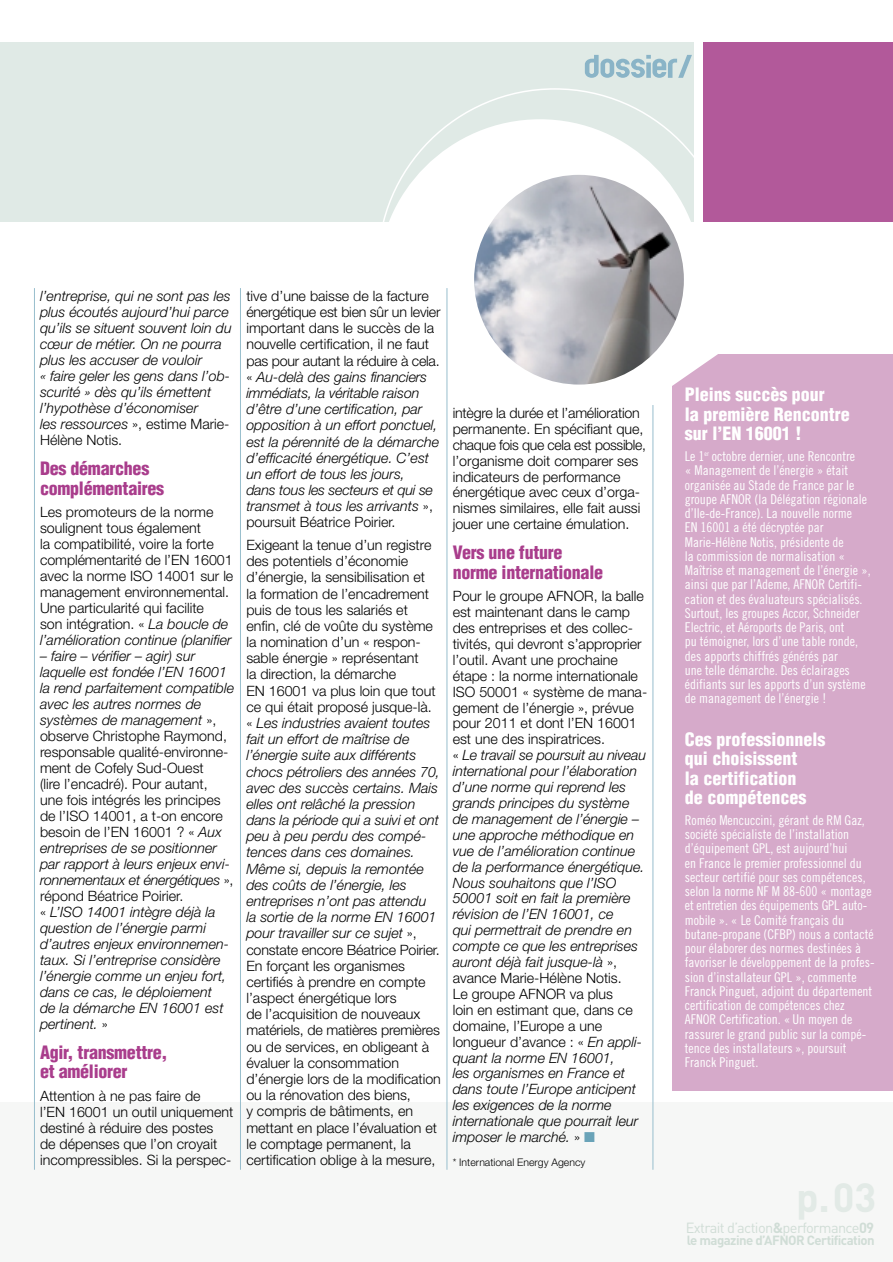
<style>
.page{position:relative;width:893px;height:1262px;background:#fff}
.page>*{position:absolute;margin:0;border:0;box-sizing:border-box;transform-origin:0 0}
.t1{font:42px "Globus";letter-spacing:-.005em;color:#8ab4c7;scale:1.2 1}
.t2{font:900 condensed 18px/19.5px "Helvetica";color:#fff}
.t3{font:900 condensed 18px/19.6px "Helvetica";letter-spacing:-.015em;color:#a93d8c}
.t4{font:14.55px "DIN";letter-spacing:-.04em;color:#d0ddd6}
.t5{font:italic 300 14.25px/15.9px "Helvetica Neue";color:#000}
.t6{font:300 14.25px/16.2px "Helvetica Neue";color:#000}
.t7{font:13.5px/14.2px "Trade Gothic Cond Eighteen";color:#fff}
.t8{font:700 13.2px "DIN";letter-spacing:-.04em;color:#d0ddd6}
.t9{font:300 10.5px "Helvetica Neue";color:#000}
.s1{font-style:normal}
.s2{font-style:italic}
.s3{color:#69a3b8}
.s4{font-weight:700}
</style>
<div class="page">
<div style="left:0;top:43px;width:693px;height:179px;background:#e0eae6"></div>
<div style="left:0;top:1101px;width:892px;height:160px;background:#f6f7f6"></div>
<svg style="left:383px;top:88px;width:311px;height:355px"></svg>
<img style="left:474px;top:175px;width:210px;height:209px;border-radius:50%">
<div style="left:703px;top:43px;width:189px;height:179px;background:#b2599a"></div>
<hr style="left:446px;top:288px;width:1px;height:881px;background:#98becd">
<hr style="left:240px;top:288px;width:1px;height:881px;background:#98becd">
<hr style="left:34px;top:288px;width:1px;height:881px;background:#98becd">
<hr style="left:652px;top:405px;width:1px;height:764px;background:#98becd">
<div style="left:672px;top:354px;width:220px;height:736px;background:#d6aaca"></div>
<svg style="left:669px;top:352px;width:49px;height:36px"></svg>
<h1 class="t1" style="left:584px;top:39px;width:92px">dossier/</h1>
<p class="t5" style="left:40px;top:289px;width:193px">l’entreprise, qui ne sont pas les plus écoutés aujourd’hui parce qu’ils se situent souvent loin du cœur de métier. On ne pourra plus les accuser de vouloir<br>« faire geler les gens dans l’ob&shy;scurité » dès qu’ils émettent l’hypothèse d’économiser<br>les ressources <span class="s1">», estime Marie-<br>Hélène Notis.</span></p>
<p class="t3" style="left:40px;top:460px;width:126px">Des démarches complémentaires</p>
<p class="t6" style="left:40px;top:505px;width:195px">Les promoteurs de la norme soulignent tous également<br>la compatibilité, voire la forte complémentarité de l’EN 16001 avec la norme ISO 14001 sur le management environnemental.<br>Une particularité qui facilite<br>son intégration. « <span class="s2">La boucle de l’amélioration continue (planifier</span></p>
<p class="t5" style="left:40px;top:649px;width:195px">– faire – vérifier – agir) sur laquelle est fondée l’EN 16001 la rend parfaitement compatible avec les autres normes de systèmes de management <span class="s1">», observe Christophe Raymond, responsable qualité-environne&shy;ment de Cofely Sud-Ouest<br>(lire l’encadré). Pour autant,<br>une fois intégrés les principes de l’ISO 14001, a t-on encore besoin de l’EN 16001 ? «</span> Aux entreprises de se positionner par rapport à leurs enjeux envi&shy;ronnementaux et énergétiques <span class="s1">», répond Béatrice Poirier.<br>«</span> L’ISO 14001 intègre déjà la question de l’énergie parmi d’autres enjeux environnemen&shy;taux. Si l’entreprise considère l’énergie comme un enjeu fort, dans ce cas, le déploiement<br>de la démarche EN 16001 est pertinent. <span class="s1">»</span></p>
<p class="t3" style="left:40px;top:1043px;width:129px">Agir, transmettre, et améliorer</p>
<p class="t6" style="left:40px;top:1088px;width:195px">Attention à ne pas faire de<br>l’EN 16001 un outil uniquement destiné à réduire des postes<br>de dépenses que l’on croyait incompressibles. Si la perspec-</p>
<p class="t5" style="left:246px;top:289px;width:196px"><span class="s1">tive d’une baisse de la facture énergétique est bien sûr un levier important dans le succès de la nouvelle certification, il ne faut pas pour autant la réduire à cela. «</span> Au-delà des gains financiers immédiats, la véritable raison d’être d’une certification, par opposition à un effort ponctuel, est la pérennité de la démarche d’efficacité énergétique. C’est un effort de tous les jours,<br>dans tous les secteurs et qui se transmet à tous les arrivants <span class="s1">», poursuit Béatrice Poirier.</span></p>
<p class="t6" style="left:246px;top:538px;width:196px">Exigeant la tenue d’un registre des potentiels d’économie d’énergie, la sensibilisation et<br>la formation de l’encadrement puis de tous les salariés et enfin, clé de voûte du système la nomination d’un « respon&shy;sable énergie » représentant<br>la direction, la démarche<br>EN 16001 va plus loin que tout ce qui était proposé jusque-là. « <span class="s2">Les industries avaient toutes fait un effort de maîtrise de l’énergie suite aux différents chocs pétroliers des années 70, avec des succès certains. Mais elles ont relâché la pression dans la période qui a suivi et ont peu à peu perdu des compé&shy;tences dans ces domaines.<br>Même si, depuis la remontée des coûts de l’énergie, les entreprises n’ont pas attendu<br>la sortie de la norme EN 16001 pour travailler sur ce sujet</span> », constate encore Béatrice Poirier.<br>En forçant les organismes certifiés à prendre en compte l’aspect énergétique lors<br>de l’acquisition de nouveaux matériels, de matières premières ou de services, en obligeant à évaluer la consommation d’énergie lors de la modification ou la rénovation des biens,<br>y compris de bâtiments, en mettant en place l’évaluation et le comptage permanent, la certification oblige à la mesure,</p>
<p class="t6" style="left:452px;top:406px;width:195px">intègre la durée et l’amélioration permanente. En spécifiant que, chaque fois que cela est possible, l’organisme doit comparer ses indicateurs de performance énergétique avec ceux d’orga&shy;nismes similaires, elle fait aussi jouer une certaine émulation.</p>
<p class="t3" style="left:452px;top:544px;width:152px">Vers une future norme internationale</p>
<p class="t5" style="left:452px;top:589px;width:196px"><span class="s1">Pour le groupe AFNOR, la balle est maintenant dans le camp des entreprises et des collec&shy;tivités, qui devront s’approprier l’outil. Avant une prochaine étape : la norme internationale<br>ISO 50001 « système de mana&shy;gement de l’énergie », prévue pour 2011 et dont l’EN 16001 est une des inspiratrices.<br>«</span> Le travail se poursuit au niveau international pour l’élaboration d’une norme qui reprend les grands principes du système de management de l’énergie – une approche méthodique en vue de l’amélioration continue de la performance énergétique.<br>Nous souhaitons que l’ISO<br>50001 soit en fait la première révision de l’EN 16001, ce<br>qui permettrait de prendre en compte ce que les entreprises auront déjà fait jusque-là <span class="s1">», avance Marie-Hélène Notis.<br>Le groupe AFNOR va plus<br>loin en estimant que, dans ce domaine, l’Europe a une longueur d’avance : «</span> En appli&shy;quant la norme EN 16001,<br>les organismes en France et dans toute l’Europe anticipent les exigences de la norme internationale que pourrait leur imposer le marché. <span class="s1">»</span> <span class="s3">■</span></p>
<p class="t9" style="left:452px;top:1158px;width:134px">* International Energy Agency</p>
<p class="t2" style="left:685px;top:386px;width:166px">Pleins succès pour<br>la première Rencontre sur l’EN 16001 !</p>
<p class="t7" style="left:685px;top:450px;width:187px">Le 1<sup>er</sup> octobre dernier, une Rencontre<br>« Management de l’énergie » était organisée au Stade de France par le groupe AFNOR (la Délégation régionale d’Ile-de-France). La nouvelle norme<br>EN 16001 a été décryptée par Marie-Hélène Notis, présidente de<br>la commission de normalisation « Maîtrise et management de l’énergie », ainsi que par l’Ademe, AFNOR Certifi&shy;cation et des évaluateurs spécialisés.<br>Surtout, les groupes Accor, Schneider Electric, et Aéroports de Paris, ont<br>pu témoigner, lors d’une table ronde, des apports chiffrés générés par<br>une telle démarche. Des éclairages édifiants sur les apports d’un système de management de l’énergie !</p>
<p class="t2" style="left:685px;top:731px;width:142px">Ces professionnels qui choisissent<br>la certification<br>de compétences</p>
<p class="t7" style="left:685px;top:814px;width:191px">Roméo Mencuccini, gérant de RM Gaz, société spécialiste de l’installation d’équipement GPL, est aujourd’hui<br>en France le premier professionnel du secteur certifié pour ses compétences, selon la norme NF M 88-600 « montage et entretien des équipements GPL auto&shy;mobile ». « Le Comité français du butane-propane (CFBP) nous a contacté pour élaborer des normes destinées à favoriser le développement de la profes&shy;sion d’installateur GPL », commente Franck Pinguet, adjoint du département certification de compétences chez AFNOR Certification. « Un moyen de rassurer le grand public sur la compé&shy;tence des installateurs », poursuit Franck Pinguet.</p>
<p class="t4" style="left:685px;top:1221px;width:190px">Extrait d’action<span class="s4">&amp;</span>performance<span class="s4">09</span></p>
<p class="t8" style="left:686px;top:1235px;width:189px">le magazine d’AFNOR Certification</p>
</div>
